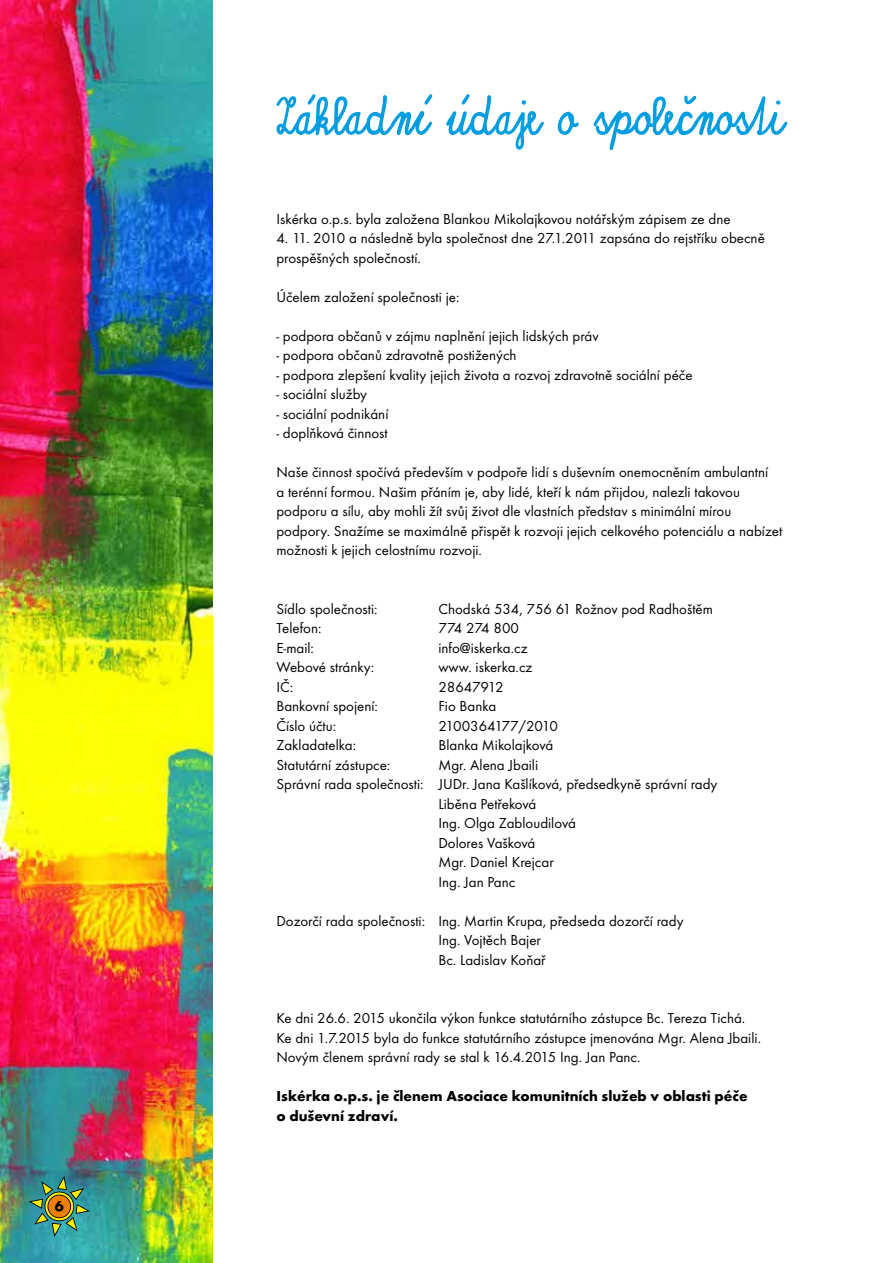
<style>
.page{position:relative;width:893px;height:1263px;background:#fff}
.page>*{position:absolute;margin:0;border:0;box-sizing:border-box;transform-origin:0 0}
.t1{font:75px "skolacek CE";color:#009ee0}
.t2{font:15px/19.5px "Futura TCE Boo";color:#000}
.t3{font:700 15px/19.5px "Futura TCE";color:#000}
.t4{font:15px "Futura TCE Boo";letter-spacing:-.03em;color:#000}
</style>
<div class="page">
<img style="left:0;top:0;width:213px;height:1263px">
<svg style="left:276px;top:94px;width:157px;height:42px"></svg>
<svg style="left:446px;top:94px;width:98px;height:56px"></svg>
<svg style="left:557px;top:111px;width:22px;height:24px"></svg>
<svg style="left:593px;top:96px;width:195px;height:54px"></svg>
<svg style="left:29px;top:1176px;width:61px;height:61px;background:#5a8f6a"></svg>
<p class="t3" style="left:55px;top:1196px;width:10px">6</p>
<h1 class="t1" style="left:276px;top:86px;width:510px">Základní údaje o společnosti</h1>
<p class="t2" style="left:276px;top:209px;width:456px">Iskérka o.p.s. byla založena Blankou Mikolajkovou notářským zápisem ze dne</p>
<p class="t2" style="left:276px;top:229px;width:490px">4. 11. 2010 a následně byla společnost dne 27.1.2011 zapsána do rejstříku obecně prospěšných společností.</p>
<p class="t2" style="left:276px;top:287px;width:184px">Účelem založení společnosti je:</p>
<p class="t2" style="left:276px;top:326px;width:324px">- podpora občanů v zájmu naplnění jejich lidských práv</p>
<p class="t2" style="left:276px;top:346px;width:242px">- podpora občanů zdravotně postižených</p>
<p class="t2" style="left:276px;top:365px;width:418px">- podpora zlepšení kvality jejich života a rozvoj zdravotně sociální péče</p>
<p class="t2" style="left:276px;top:385px;width:92px">- sociální služby</p>
<p class="t2" style="left:276px;top:404px;width:114px">- sociální podnikání</p>
<p class="t2" style="left:276px;top:424px;width:113px">- doplňková činnost</p>
<p class="t2" style="left:276px;top:463px;width:507px">Naše činnost spočívá především v podpoře lidí s duševním onemocněním ambulantní<br>a terénní formou. Našim přáním je, aby lidé, kteří k nám přijdou, nalezli takovou podporu a sílu, aby mohli žít svůj život dle vlastních představ s minimální mírou podpory. Snažíme se maximálně přispět k rozvoji jejich celkového potenciálu a nabízet možnosti k jejich celostnímu rozvoji.</p>
<p class="t2" style="left:276px;top:599px;width:103px">Sídlo společnosti:</p>
<p class="t2" style="left:438px;top:599px;width:276px">Chodská 534, 756 61 Rožnov pod Radhoštěm</p>
<p class="t2" style="left:276px;top:619px;width:47px">Telefon:</p>
<p class="t2" style="left:438px;top:619px;width:82px">774 274 800</p>
<p class="t2" style="left:276px;top:638px;width:39px">E-mail:</p>
<p class="t2" style="left:438px;top:638px;width:91px">info@iskerka.cz</p>
<p class="t2" style="left:276px;top:658px;width:99px">Webové stránky:</p>
<p class="t2" style="left:438px;top:658px;width:96px">www. iskerka.cz</p>
<p class="t2" style="left:276px;top:677px;width:18px">IČ:</p>
<p class="t2" style="left:438px;top:677px;width:67px">28647912</p>
<p class="t2" style="left:276px;top:697px;width:103px">Bankovní spojení:</p>
<p class="t2" style="left:438px;top:697px;width:59px">Fio Banka</p>
<p class="t2" style="left:276px;top:716px;width:61px">Číslo účtu:</p>
<p class="t4" style="left:438px;top:717px;width:121px">2100364177/2010</p>
<p class="t2" style="left:276px;top:736px;width:81px">Zakladatelka:</p>
<p class="t2" style="left:438px;top:736px;width:116px">Blanka Mikolajková</p>
<p class="t2" style="left:276px;top:755px;width:115px">Statutární zástupce:</p>
<p class="t2" style="left:438px;top:755px;width:101px">Mgr. Alena Jbaili</p>
<p class="t2" style="left:276px;top:775px;width:443px">Správní rada společnosti: JUDr. Jana Kašlíková, předsedkyně správní rady</p>
<p class="t2" style="left:438px;top:794px;width:100px">Liběna Petřeková</p>
<p class="t2" style="left:438px;top:814px;width:139px">Ing. Olga Zabloudilová</p>
<p class="t2" style="left:438px;top:833px;width:99px">Dolores Vašková</p>
<p class="t2" style="left:438px;top:853px;width:117px">Mgr. Daniel Krejcar</p>
<p class="t2" style="left:438px;top:872px;width:78px">Ing. Jan Panc</p>
<p class="t2" style="left:438px;top:911px;width:247px;text-indent:-162px">Dozorčí rada společnosti: Ing. Martin Krupa, předseda dozorčí rady<br>Ing. Vojtěch Bajer<br>Bc. Ladislav Koňař</p>
<p class="t2" style="left:276px;top:1009px;width:486px">Ke dni 26.6. 2015 ukončila výkon funkce statutárního zástupce Bc. Tereza Tichá.<br>Ke dni 1.7.2015 byla do funkce statutárního zástupce jmenována Mgr. Alena Jbaili.<br>Novým členem správní rady se stal k 16.4.2015 Ing. Jan Panc.</p>
<p class="t3" style="left:276px;top:1086px;width:473px">Iskérka o.p.s. je členem Asociace komunitních služeb v oblasti péče o duševní zdraví.</p>
</div>
